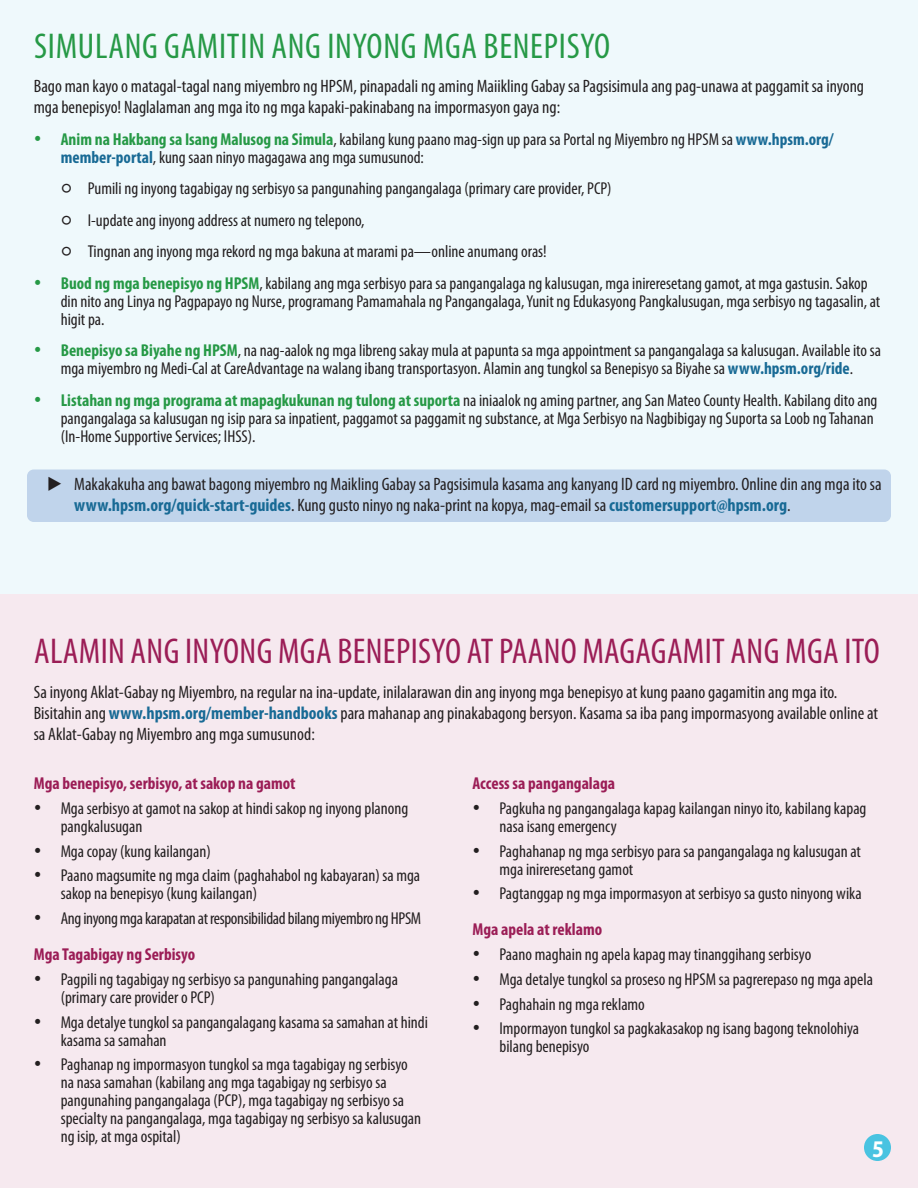
<style>
.page{position:relative;width:918px;height:1188px;background:#fff}
.page>*{position:absolute;margin:0;border:0;box-sizing:border-box;transform-origin:0 0}
.t1{font:condensed 36px "Myriad Pro";letter-spacing:.01em;color:#9b1d56}
.t2{font:condensed 36px "Myriad Pro";letter-spacing:.02em;color:#269946}
.t3{font:700 semi-condensed 24px "Myriad Pro";color:#fff;scale:.96 1}
.t4{font:condensed 18px/21px "Myriad Pro";color:#231f20}
.t5{font:condensed 17.25px/18px "Myriad Pro";color:#231f20}
.t6{font:condensed 17.25px/36px "Myriad Pro";letter-spacing:-.02em;color:#231f20}
.t7{font:700 condensed 17.25px "Myriad Pro";color:#9b1d56}
.s1{color:#269946}
.s2{font-weight:700;color:#269946}
.s3{font-weight:700;color:#186a95}
.s4{font-weight:700;color:#9b1d56}
</style>
<div class="page">
<div style="left:0;top:0;width:918px;height:594px;background:#eff9fc"></div>
<div style="left:0;top:594px;width:918px;height:594px;background:#f6e9ef"></div>
<div style="left:27px;top:470px;width:864px;height:52px;background:#c0d4eb;border-radius:7px"></div>
<div style="left:864px;top:1134px;width:27px;height:27px;background:#49c3e1;border-radius:50%"></div>
<h1 class="t2" style="left:34px;top:24px;width:578px">SIMULANG GAMITIN ANG INYONG MGA BENEPISYO</h1>
<p class="t4" style="left:34px;top:76px;width:832px">Bago man kayo o matagal-tagal nang miyembro ng HPSM, pinapadali ng aming Maiikling Gabay sa Pagsisimula ang pag-unawa at paggamit sa inyong mga benepisyo! Naglalaman ang mga ito ng mga kapaki-pakinabang na impormasyon gaya ng:</p>
<p class="t5" style="left:61px;top:130px;width:775px;text-indent:-27px"><span class="s1">•</span> <span class="s2">Anim na Hakbang sa Isang Malusog na Simula</span>, kabilang kung paano mag-sign up para sa Portal ng Miyembro ng HPSM sa <span class="s3">www.hpsm.org/ member-portal</span>, kung saan ninyo magagawa ang mga sumusunod:</p>
<p class="t5" style="left:88px;top:173px;width:525px;line-height:31.5px">Pumili ng inyong tagabigay ng serbisyo sa pangunahing pangangalaga (primary care provider, PCP)<br>I-update ang inyong address at numero ng telepono,<br>Tingnan ang inyong mga rekord ng mga bakuna at marami pa—online anumang oras!</p>
<p class="t5" style="left:61px;top:274px;width:821px;text-indent:-27px"><span class="s1">•</span> <span class="s2">Buod ng mga benepisyo ng HPSM</span>, kabilang ang mga serbisyo para sa pangangalaga ng kalusugan, mga inireresetang gamot, at mga gastusin. Sakop din nito ang Linya ng Pagpapayo ng Nurse, programang Pamamahala ng Pangangalaga, Yunit ng Edukasyong Pangkalusugan, mga serbisyo ng tagasalin, at higit pa.</p>
<p class="t5" style="left:34px;top:341px;width:849px;text-align:center"><span class="s1">•</span> <span class="s2">Benepisyo sa Biyahe ng HPSM</span>, na nag-aalok ng mga libreng sakay mula at papunta sa mga appointment sa pangangalaga sa kalusugan. Available ito sa mga miyembro ng Medi-Cal at CareAdvantage na walang ibang transportasyon. Alamin ang tungkol sa Benepisyo sa Biyahe sa <span class="s3">www.hpsm.org/ride</span>.</p>
<p class="t5" style="left:61px;top:391px;width:818px;text-indent:-27px"><span class="s1">•</span> <span class="s2">Listahan ng mga programa at mapagkukunan ng tulong at suporta</span> na iniaalok ng aming partner, ang San Mateo County Health. Kabilang dito ang pangangalaga sa kalusugan ng isip para sa inpatient, paggamot sa paggamit ng substance, at Mga Serbisyo na Nagbibigay ng Suporta sa Loob ng Tahanan (In-Home Supportive Services; IHSS).</p>
<p class="t4" style="left:74px;top:473px;width:809px;text-indent:-27px">▶ Makakakuha ang bawat bagong miyembro ng Maikling Gabay sa Pagsisimula kasama ang kanyang ID card ng miyembro. Online din ang mga ito sa <span class="s3">www.hpsm.org/quick-start-guides</span>. Kung gusto ninyo ng naka-print na kopya, mag-email sa <span class="s3">customersupport@hpsm.org</span>.</p>
<h1 class="t1" style="left:34px;top:629px;width:847px">ALAMIN ANG INYONG MGA BENEPISYO AT PAANO MAGAGAMIT ANG MGA ITO</h1>
<p class="t4" style="left:34px;top:681px;width:846px">Sa inyong Aklat-Gabay ng Miyembro, na regular na ina-update, inilalarawan din ang inyong mga benepisyo at kung paano gagamitin ang mga ito.<br>Bisitahin ang <span class="s3">www.hpsm.org/member-handbooks</span> para mahanap ang pinakabagong bersyon. Kasama sa iba pang impormasyong available online at sa Aklat-Gabay ng Miyembro ang mga sumusunod:</p>
<p class="t7" style="left:34px;top:773px;width:263px">Mga benepisyo, serbisyo, at sakop na gamot</p>
<p class="t5" style="left:61px;top:799px;width:349px;text-indent:-27px">• Mga serbisyo at gamot na sakop at hindi sakop ng inyong planong pangkalusugan</p>
<p class="t5" style="left:34px;top:842px;width:179px">• Mga copay (kung kailangan)</p>
<p class="t5" style="left:61px;top:867px;width:361px;text-indent:-27px">• Paano magsumite ng mga claim (paghahabol ng kabayaran) sa mga sakop na benepisyo (kung kailangan)</p>
<p class="t6" style="left:34px;top:900px;width:389px">• Ang inyong mga karapatan at responsibilidad bilang miyembro ng HPSM<br><span class="s4">Mga Tagabigay ng Serbisyo</span></p>
<p class="t5" style="left:61px;top:970px;width:339px;text-indent:-27px">• Pagpili ng tagabigay ng serbisyo sa pangunahing pangangalaga (primary care provider o PCP)</p>
<p class="t5" style="left:61px;top:1013px;width:369px;text-indent:-27px">• Mga detalye tungkol sa pangangalagang kasama sa samahan at hindi kasama sa samahan</p>
<p class="t5" style="left:61px;top:1056px;width:362px;text-indent:-27px">• Paghanap ng impormasyon tungkol sa mga tagabigay ng serbisyo na nasa samahan (kabilang ang mga tagabigay ng serbisyo sa pangunahing pangangalaga (PCP), mga tagabigay ng serbisyo sa specialty na pangangalaga, mga tagabigay ng serbisyo sa kalusugan ng isip, at mga ospital)</p>
<p class="t7" style="left:473px;top:773px;width:144px">Access sa pangangalaga</p>
<p class="t5" style="left:500px;top:799px;width:369px;text-indent:-27px">• Pagkuha ng pangangalaga kapag kailangan ninyo ito, kabilang kapag nasa isang emergency</p>
<p class="t5" style="left:500px;top:842px;width:363px;text-indent:-27px">• Paghahanap ng mga serbisyo para sa pangangalaga ng kalusugan at mga inireresetang gamot</p>
<p class="t5" style="left:473px;top:875px;width:391px;line-height:36px">• Pagtanggap ng mga impormasyon at serbisyo sa gusto ninyong wika<br><span class="s4">Mga apela at reklamo</span></p>
<p class="t5" style="left:473px;top:945px;width:340px">• Paano maghain ng apela kapag may tinanggihang serbisyo</p>
<p class="t5" style="left:473px;top:970px;width:402px">• Mga detalye tungkol sa proseso ng HPSM sa pagrerepaso ng mga apela</p>
<p class="t5" style="left:473px;top:995px;width:174px">• Paghahain ng mga reklamo</p>
<p class="t5" style="left:500px;top:1020px;width:361px;text-indent:-27px">• Impormayon tungkol sa pagkakasakop ng isang bagong teknolohiya bilang benepisyo</p>
<h2 class="t3" style="left:872px;top:1135px;width:14px">5</h2>
</div>
